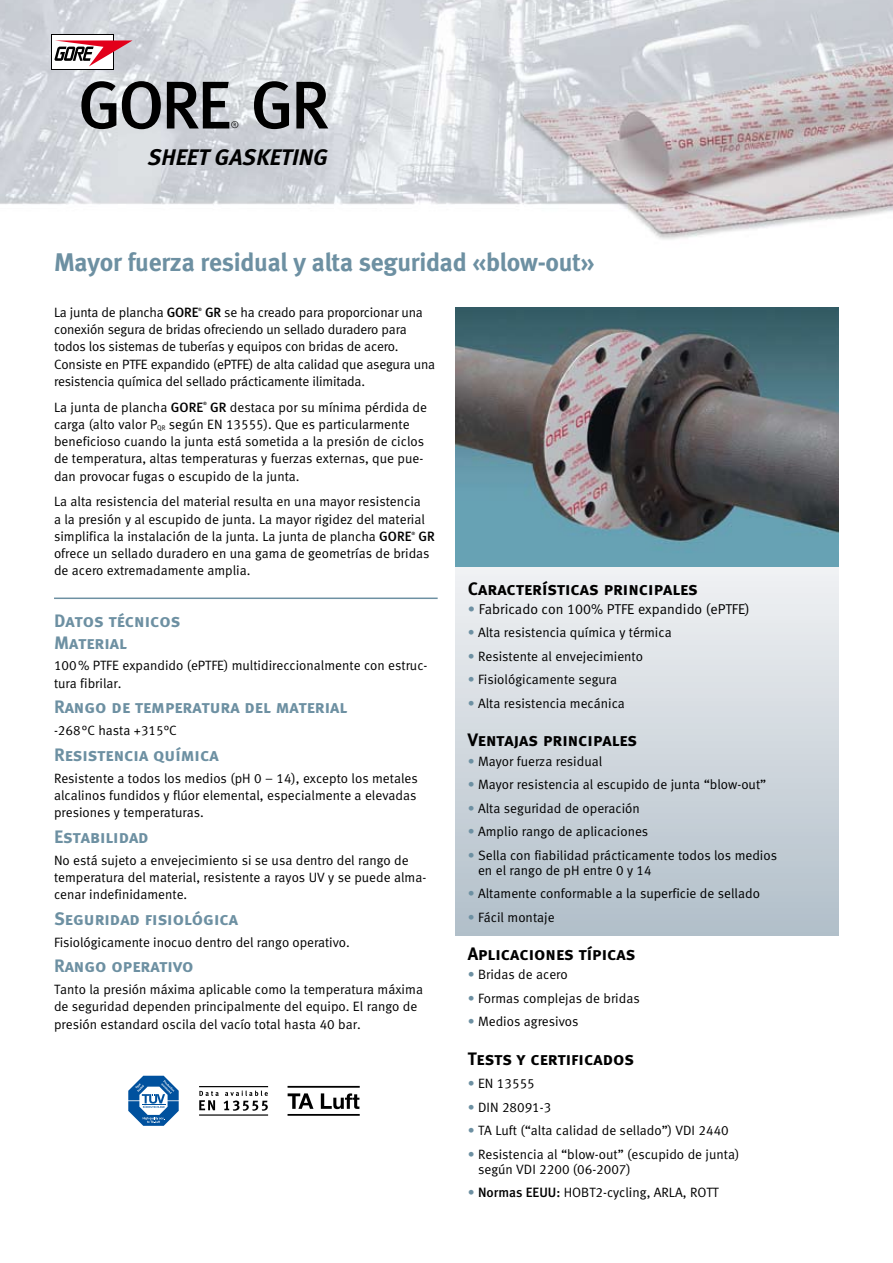
<style>
.page{position:relative;width:893px;height:1263px;background:#fff}
.page>*{position:absolute;margin:0;border:0;box-sizing:border-box;transform-origin:0 0}
.t1{font:500 67.5px "Meta Pro";letter-spacing:-.05em;color:#000}
.t2{font:25.5px "Meta Bold LF";letter-spacing:-.01em;color:#6d90a2}
.t3{font:italic 700 22.5px "Meta Pro";color:#000}
.t4{font:18px/21.8px "Meta Bold LF Caps";color:#6d90a2}
.t5{font:18px "Meta Bold LF Caps";color:#000}
.t6{font:14.25px "Meta Normal LF";color:#000}
.t7{font:13.5px/17.2px "Meta Normal LF";color:#000}
.t8{font:13.5px "Meta Medium LF";color:#000}
.t9{font:9.45px "Meta Pro";color:#000}
.t10{font:4.5px "Meta Medium LF";color:#000}
.s1{font-family:"Meta Medium LF"}
.s2{color:#6d90a2}
</style>
<div class="page">
<img style="left:0;top:0;width:893px;height:240px">
<div style="left:51px;top:34px;width:62px;height:36px;background:#000"></div>
<div style="left:52px;top:35px;width:60px;height:34px;background:#fff"></div>
<svg style="left:54px;top:40px;width:79px;height:26px"></svg>
<hr style="left:54px;top:598px;width:384px;height:1px;background:#6d90a2">
<div style="left:455px;top:561px;width:384px;height:374px;background:linear-gradient(to bottom,#f1f2f4,#b2bfc9)"></div>
<img style="left:455px;top:307px;width:384px;height:260px">
<svg style="left:128px;top:1076px;width:51px;height:50px"></svg>
<svg style="left:199px;top:1090px;width:69px;height:21px"></svg>
<hr style="left:199px;top:1086px;width:69px;height:1px;background:#000">
<hr style="left:199px;top:1114px;width:69px;height:2px;background:#000">
<svg style="left:288px;top:1093px;width:25px;height:16px"></svg>
<svg style="left:321px;top:1093px;width:38px;height:16px"></svg>
<hr style="left:288px;top:1086px;width:72px;height:2px;background:#000">
<hr style="left:288px;top:1114px;width:72px;height:2px;background:#000">
<h1 class="t1" style="left:78px;top:63px;width:254px">GORE GR</h1>
<p class="t9" style="left:231px;top:120px;width:10px">®</p>
<h3 class="t3" style="left:148px;top:143px;width:182px">SHEET GASKETING</h3>
<h2 class="t2" style="left:54px;top:247px;width:542px">Mayor fuerza residual y alta seguridad «blow-out»</h2>
<p class="t7" style="left:54px;top:303px;width:383px;text-indent:151px"><span class="s1">GR</span> se ha creado para proporcionar una conexión segura de bridas ofreciendo un sellado duradero para todos los sistemas de tuberías y equipos con bridas de acero.<br>Consiste en PTFE expandido (ePTFE) de alta calidad que asegura una resistencia química del sellado prácticamente ilimitada.</p>
<p class="t7" style="left:54px;top:398px;width:151px">La junta de plancha <span class="s1">GORE</span></p>
<p class="t10" style="left:203px;top:401px;width:5px">®</p>
<p class="t7" style="left:54px;top:303px;width:146px">La junta de plancha <span class="s1">GORE</span></p>
<p class="t10" style="left:198px;top:306px;width:5px">®</p>
<p class="t7" style="left:54px;top:398px;width:374px;text-indent:156px"><span class="s1">GR</span> destaca por su mínima pérdida de carga (alto valor P<sub>QR</sub> según EN 13555). Que es particularmente beneficioso cuando la junta está sometida a la presión de ciclos de temperatura, altas temperaturas y fuerzas externas, que pue&shy;dan provocar fugas o escupido de la junta.</p>
<p class="t7" style="left:54px;top:493px;width:372px">La alta resistencia del material resulta en una mayor resistencia a la presión y al escupido de junta. La mayor rigidez del material simplifica la instalación de la junta. La junta de plancha <span class="s1">GORE</span></p>
<p class="t10" style="left:412px;top:530px;width:5px">®</p>
<p class="t8" style="left:419px;top:528px;width:18px">GR</p>
<p class="t7" style="left:54px;top:545px;width:377px">ofrece un sellado duradero en una gama de geometrías de bridas de acero extremadamente amplia.</p>
<h3 class="t4" style="left:54px;top:610px;width:128px">Datos técnicos<br>Material</h3>
<p class="t7" style="left:54px;top:657px;width:375px">100% PTFE expandido (ePTFE) multidireccionalmente con estruc&shy;tura fibrilar.</p>
<h3 class="t4" style="left:54px;top:696px;width:295px">Rango de temperatura del material</h3>
<p class="t7" style="left:54px;top:722px;width:124px">-268°C hasta +315°C</p>
<h3 class="t4" style="left:54px;top:744px;width:166px">Resistencia química</h3>
<p class="t7" style="left:54px;top:769px;width:365px;text-align:justify">Resistente a todos los medios (pH 0 – 14), excepto los metales alcalinos fundidos y flúor elemental, especialmente a elevadas presiones y temperaturas.</p>
<h3 class="t4" style="left:54px;top:826px;width:96px">Estabilidad</h3>
<p class="t7" style="left:54px;top:851px;width:374px">No está sujeto a envejecimiento si se usa dentro del rango de temperatura del material, resistente a rayos UV y se puede alma&shy;cenar indefinidamente.</p>
<h3 class="t4" style="left:54px;top:908px;width:186px">Seguridad fisiológica</h3>
<p class="t7" style="left:54px;top:933px;width:297px">Fisiológicamente inocuo dentro del rango operativo.</p>
<h3 class="t4" style="left:54px;top:955px;width:141px">Rango operativo</h3>
<p class="t7" style="left:54px;top:981px;width:370px">Tanto la presión máxima aplicable como la temperatura máxima de seguridad dependen principalmente del equipo. El rango de presión estandard oscila del vacío total hasta 40 bar.</p>
<h3 class="t5" style="left:468px;top:578px;width:232px">Características principales</h3>
<p class="t6" style="left:468px;top:601px;width:284px"><span class="s2">•</span> Fabricado con 100% PTFE expandido (ePTFE)</p>
<p class="t7" style="left:468px;top:624px;width:205px"><span class="s2">•</span> Alta resistencia química y térmica</p>
<p class="t7" style="left:468px;top:647px;width:177px"><span class="s2">•</span> Resistente al envejecimiento</p>
<p class="t7" style="left:468px;top:671px;width:151px"><span class="s2">•</span> Fisiológicamente segura</p>
<p class="t7" style="left:468px;top:694px;width:159px"><span class="s2">•</span> Alta resistencia mecánica</p>
<h3 class="t5" style="left:468px;top:729px;width:171px">Ventajas principales</h3>
<p class="t7" style="left:468px;top:752px;width:136px"><span class="s2">•</span> Mayor fuerza residual</p>
<p class="t7" style="left:468px;top:776px;width:300px"><span class="s2">•</span> Mayor resistencia al escupido de junta “blow-out”</p>
<p class="t7" style="left:468px;top:799px;width:174px"><span class="s2">•</span> Alta seguridad de operación</p>
<p class="t7" style="left:468px;top:823px;width:182px"><span class="s2">•</span> Amplio rango de aplicaciones</p>
<p class="t7" style="left:478px;top:847px;width:301px;line-height:15px;text-indent:-10px"><span class="s2">•</span> Sella con fiabilidad prácticamente todos los medios en el rango de pH entre 0 y 14</p>
<p class="t7" style="left:468px;top:885px;width:294px"><span class="s2">•</span> Altamente conformable a la superficie de sellado</p>
<p class="t7" style="left:468px;top:908px;width:88px"><span class="s2">•</span> Fácil montaje</p>
<h3 class="t5" style="left:468px;top:943px;width:169px">Aplicaciones típicas</h3>
<p class="t7" style="left:468px;top:966px;width:102px"><span class="s2">•</span> Bridas de acero</p>
<p class="t7" style="left:468px;top:989px;width:174px"><span class="s2">•</span> Formas complejas de bridas</p>
<p class="t7" style="left:468px;top:1013px;width:112px"><span class="s2">•</span> Medios agresivos</p>
<h3 class="t5" style="left:468px;top:1048px;width:168px">Tests y certificados</h3>
<p class="t7" style="left:468px;top:1075px;width:69px"><span class="s2">•</span> EN 13555</p>
<p class="t7" style="left:468px;top:1098px;width:85px"><span class="s2">•</span> DIN 28091-3</p>
<p class="t7" style="left:468px;top:1122px;width:263px"><span class="s2">•</span> TA Luft (“alta calidad de sellado”) VDI 2440</p>
<p class="t7" style="left:478px;top:1146px;width:263px;line-height:15px;text-indent:-10px"><span class="s2">•</span> Resistencia al “blow-out” (escupido de junta) según VDI 2200 (06-2007)</p>
<p class="t7" style="left:468px;top:1184px;width:252px"><span class="s2">•</span> <span class="s1">Normas EEUU:</span> HOBT2-cycling, ARLA, ROTT</p>
</div>
